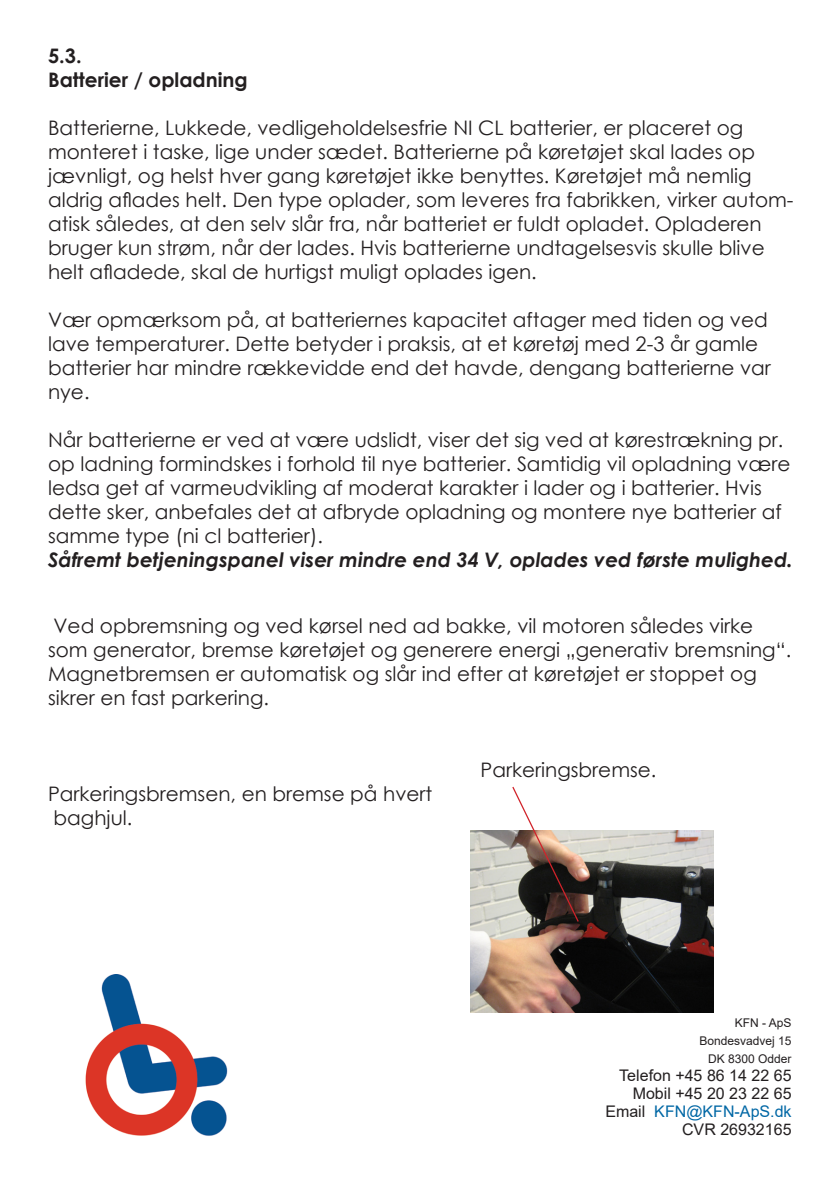
<style>
.page{position:relative;width:840px;height:1191px;background:#fff}
.page>*{position:absolute;margin:0;border:0;box-sizing:border-box;transform-origin:0 0}
.t1{font:20px/24px "Century Gothic";color:#231f20}
.t2{font:italic 700 20px "Century Gothic";color:#231f20}
.t3{font:700 20px/24px "Century Gothic";color:#231f20}
.t4{font:16px/18px "Arial";color:#231f20;text-align:right}
.t5{font:12px/18px "Arial";color:#231f20;text-align:right}
.s1{color:#0067a5}
</style>
<div class="page">
<img style="left:470px;top:831px;width:242px;height:181px">
<svg style="left:511px;top:786px;width:68px;height:137px"></svg>
<img style="left:85px;top:974px;width:143px;height:162px">
<p class="t3" style="left:48px;top:43px;width:201px">5.3.<br>Batterier / opladning</p>
<p class="t1" style="left:48px;top:115px;width:746px">Batterierne, Lukkede, vedligeholdelsesfrie NI CL batterier, er placeret og monteret i taske, lige under sædet. Batterierne på køretøjet skal lades op jævnligt, og helst hver gang køretøjet ikke benyttes. Køretøjet må nemlig aldrig aflades helt. Den type oplader, som leveres fra fabrikken, virker autom&shy;atisk således, at den selv slår fra, når batteriet er fuldt opladet. Opladeren bruger kun strøm, når der lades. Hvis batterierne undtagelsesvis skulle blive helt afladede, skal de hurtigst muligt oplades igen.</p>
<p class="t1" style="left:48px;top:307px;width:724px">Vær opmærksom på, at batteriernes kapacitet aftager med tiden og ved lave temperaturer. Dette betyder i praksis, at et køretøj med 2-3 år gamle batterier har mindre rækkevidde end det havde, dengang batterierne var nye.</p>
<p class="t1" style="left:48px;top:427px;width:743px">Når batterierne er ved at være udslidt, viser det sig ved at kørestrækning pr. op ladning formindskes i forhold til nye batterier. Samtidig vil opladning være ledsa get af varmeudvikling af moderat karakter i lader og i batterier. Hvis dette sker, anbefales det at afbryde opladning og montere nye batterier af samme type (ni cl batterier).</p>
<p class="t2" style="left:48px;top:545px;width:745px">Såfremt betjeningspanel viser mindre end 34 V, oplades ved første mulighed.</p>
<p class="t1" style="left:48px;top:613px;width:744px">Ved opbremsning og ved kørsel ned ad bakke, vil motoren således virke som generator, bremse køretøjet og generere energi „generativ bremsning“.<br>Magnetbremsen er automatisk og slår ind efter at køretøjet er stoppet og sikrer en fast parkering.</p>
<p class="t1" style="left:48px;top:781px;width:385px">Parkeringsbremsen, en bremse på hvert baghjul.</p>
<p class="t1" style="left:480px;top:757px;width:177px">Parkeringsbremse.</p>
<p class="t5" style="left:699px;top:1013px;width:94px">KFN - ApS<br>Bondesvadvej 15<br>DK 8300 Odder</p>
<p class="t4" style="left:605px;top:1066px;width:188px">Telefon +45 86 14 22 65<br>Mobil +45 20 23 22 65<br>Email <span class="s1">KFN@KFN-ApS.dk<br></span>CVR 26932165</p>
</div>
